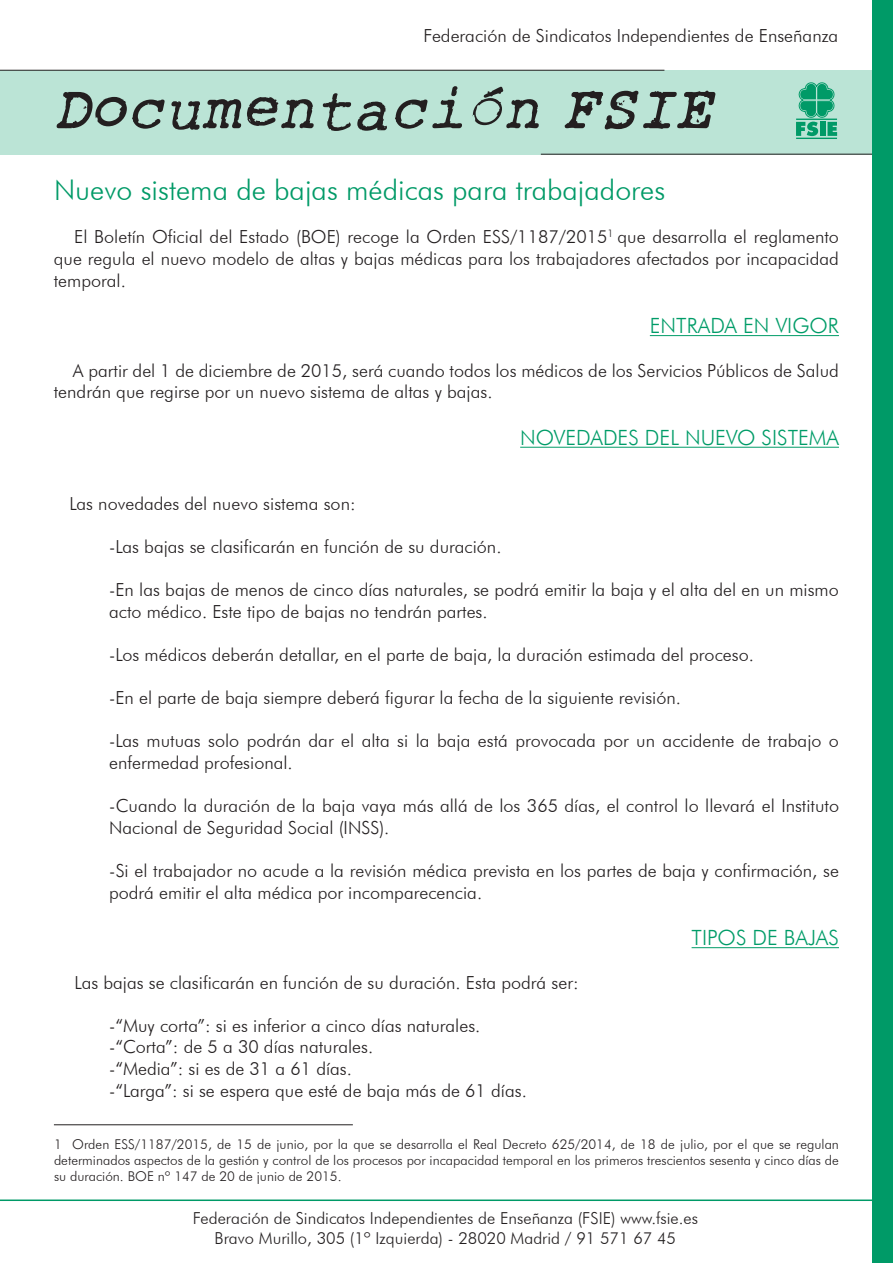
<style>
.page{position:relative;width:893px;height:1263px;background:#fff}
.page>*{position:absolute;margin:0;border:0;box-sizing:border-box;transform-origin:0 0}
.t1{font:italic 700 63px "Rough Typewriter";color:#231f20}
.t2{font:300 28.5px "Futura BT";color:#009a67}
.t3{font:300 21px "Futura BT";color:#009c68}
.t4{font:300 18px/21.6px "Futura BT";color:#231f20}
.t5{font:300 16.5px/19.8px "Futura BT";color:#231f20;text-align:center}
.t6{font:300 13.5px/16.2px "Futura BT";color:#231f20;text-align:justify}
</style>
<div class="page">
<div style="left:0;top:70px;width:893px;height:85px;background:#bbe4d6"></div>
<hr style="left:0;top:70px;width:664px;height:1px;background:#231f20">
<hr style="left:541px;top:154px;width:352px;height:1px;background:#231f20">
<hr style="left:796px;top:138px;width:41px;height:1px;background:#009a67">
<svg style="left:796px;top:82px;width:41px;height:54px"></svg>
<hr style="left:0;top:1199px;width:893px;height:2px;background:#009a67">
<div style="left:872px;top:1px;width:21px;height:1262px;background:#009a67"></div>
<hr style="left:650px;top:335px;width:189px;height:1px;background:#009c68">
<hr style="left:520px;top:447px;width:319px;height:1px;background:#009c68">
<hr style="left:692px;top:947px;width:147px;height:1px;background:#009c68">
<hr style="left:54px;top:1124px;width:299px;height:1px;background:#231f20">
<p class="t4" style="left:424px;top:25px;width:416px">Federación de Sindicatos Independientes de Enseñanza</p>
<h1 class="t1" style="left:54px;top:73px;width:661px">Documentación FSIE</h1>
<p class="t2" style="left:54px;top:173px;width:613px">Nuevo sistema de bajas médicas para trabajadores</p>
<p class="t4" style="left:54px;top:226px;width:787px;text-align:justify;text-indent:20px">El Boletín Oficial del Estado (BOE) recoge la Orden ESS/1187/2015<sup>1</sup> que desarrolla el reglamento que regula el nuevo modelo de altas y bajas médicas para los trabajadores afectados por incapacidad temporal.</p>
<p class="t3" style="left:650px;top:313px;width:191px">ENTRADA EN VIGOR</p>
<p class="t4" style="left:54px;top:359px;width:787px;text-indent:19px">A partir del 1 de diciembre de 2015, será cuando todos los médicos de los Servicios Públicos de Salud tendrán que regirse por un nuevo sistema de altas y bajas.</p>
<p class="t3" style="left:520px;top:425px;width:320px">NOVEDADES DEL NUEVO SISTEMA</p>
<p class="t4" style="left:69px;top:492px;width:288px">Las novedades del nuevo sistema son:</p>
<p class="t4" style="left:109px;top:536px;width:394px">-Las bajas se clasificarán en función de su duración.</p>
<p class="t4" style="left:109px;top:579px;width:731px">-En las bajas de menos de cinco días naturales, se podrá emitir la baja y el alta del en un mismo acto médico. Este tipo de bajas no tendrán partes.</p>
<p class="t4" style="left:109px;top:644px;width:646px">-Los médicos deberán detallar, en el parte de baja, la duración estimada del proceso.</p>
<p class="t4" style="left:109px;top:687px;width:573px">-En el parte de baja siempre deberá figurar la fecha de la siguiente revisión.</p>
<p class="t4" style="left:109px;top:730px;width:731px">-Las mutuas solo podrán dar el alta si la baja está provocada por un accidente de trabajo o enfermedad profesional.</p>
<p class="t4" style="left:109px;top:795px;width:731px">-Cuando la duración de la baja vaya más allá de los 365 días, el control lo llevará el Instituto<br>Nacional de Seguridad Social (INSS).</p>
<p class="t4" style="left:109px;top:860px;width:731px">-Si el trabajador no acude a la revisión médica prevista en los partes de baja y confirmación, se podrá emitir el alta médica por incomparecencia.</p>
<p class="t3" style="left:692px;top:925px;width:149px">TIPOS DE BAJAS</p>
<p class="t4" style="left:75px;top:971px;width:506px">Las bajas se clasificarán en función de su duración. Esta podrá ser:</p>
<p class="t4" style="left:109px;top:1014px;width:373px">-“Muy corta”: si es inferior a cinco días naturales.</p>
<p class="t4" style="left:109px;top:1036px;width:266px">-“Corta”: de 5 a 30 días naturales.</p>
<p class="t4" style="left:109px;top:1058px;width:244px">-“Media”: si es de 31 a 61 días.</p>
<p class="t4" style="left:109px;top:1079px;width:419px">-“Larga”: si se espera que esté de baja más de 61 días.</p>
<p class="t6" style="left:54px;top:1136px;width:786px">1 Orden ESS/1187/2015, de 15 de junio, por la que se desarrolla el Real Decreto 625/2014, de 18 de julio, por el que se regulan determinados aspectos de la gestión y control de los procesos por incapacidad temporal en los primeros trescientos sesenta y cinco días de su duración. BOE nº 147 de 20 de junio de 2015.</p>
<p class="t5" style="left:193px;top:1208px;width:507px">Federación de Sindicatos Independientes de Enseñanza (FSIE) www.fsie.es<br>Bravo Murillo, 305 (1º Izquierda) - 28020 Madrid / 91 571 67 45</p>
</div>
